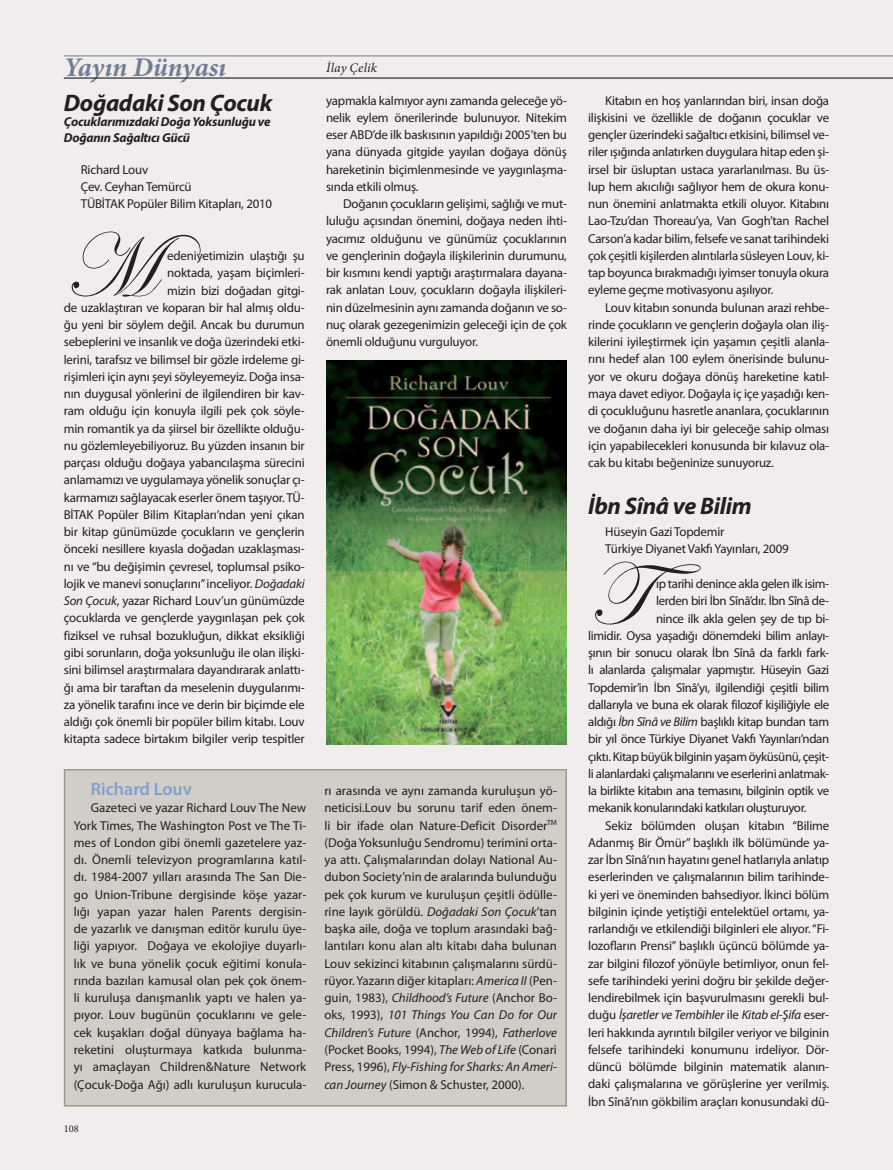
<style>
.page{position:relative;width:893px;height:1170px;background:#fff}
.page>*{position:absolute;margin:0;border:0;box-sizing:border-box;transform-origin:0 0}
.t1{font:90.9px "Edwardian Script ITC";color:#231f20}
.t2{font:italic 700 27px "Minion Pro";letter-spacing:-.005em;color:#707e94}
.t3{font:italic 700 24px "Myriad Pro";letter-spacing:-.015em;color:#231f20}
.t4{font:600 18px "Myriad Pro";color:#80a0d3}
.t5{font:italic 13.2px "Minion Pro";letter-spacing:.015em;color:#231f20}
.t6{font:12.9px/17.2px "Myriad Pro";letter-spacing:-.015em;color:#231f20;text-align:justify}
.t7{font:italic 700 12.9px/15.5px "Myriad Pro";letter-spacing:-.015em;color:#231f20}
.t8{font:italic 12.9px "Myriad Pro";letter-spacing:-.015em;color:#231f20}
.t9{font:10.35px "Minion Pro";color:#231f20}
.s1{font-style:italic}
.s2{font-style:normal}
</style>
<div class="page">
<div style="left:0;top:0;width:893px;height:1169px;background:#f0edec"></div>
<div style="left:65px;top:769px;width:501px;height:336px;background:#d0cec6"></div>
<div style="left:64px;top:769px;width:503px;height:337px;border:2px solid #9f9689"></div>
<img style="left:326px;top:360px;width:241px;height:385px">
<hr style="left:64px;top:78px;width:829px;height:1px;background:#000106">
<hr style="left:64px;top:56px;width:829px;height:1px;background:#707e94">
<h2 class="t2" style="left:64px;top:48px;width:164px">Yayın Dünyası</h2>
<p class="t5" style="left:326px;top:59px;width:52px">İlay Çelik</p>
<h3 class="t3" style="left:64px;top:87px;width:210px">Doğadaki Son Çocuk</h3>
<p class="t7" style="left:64px;top:114px;width:208px">Çocuklarımızdaki Doğa Yoksunluğu ve<br>Doğanın Sağaltıcı Gücü</p>
<p class="t6" style="left:81px;top:161px;width:193px;text-align:left">Richard Louv<br>Çev. Ceyhan Temürcü<br>TÜBİTAK Popüler Bilim Kitapları, 2010</p>
<h1 class="t1" style="left:64px;top:217px;width:138px">M</h1>
<p class="t6" style="left:64px;top:247px;width:242px;text-align:right">edeniyetimizin ulaştığı şu<br>noktada, yaşam biçimleri-<br>mizin bizi doğadan gitgi-<br>de uzaklaştıran ve koparan bir hal almış oldu&shy;ğu yeni bir söylem değil. Ancak bu durumun sebeplerini ve insanlık ve doğa üzerindeki etki&shy;lerini, tarafsız ve bilimsel bir gözle irdeleme gi&shy;rişimleri için aynı şeyi söyleyemeyiz. Doğa insa&shy;nın duygusal yönlerini de ilgilendiren bir kav&shy;ram olduğu için konuyla ilgili pek çok söyle&shy;min romantik ya da şiirsel bir özellikte olduğu&shy;nu gözlemleyebiliyoruz. Bu yüzden insanın bir parçası olduğu doğaya yabancılaşma sürecini anlamamızı ve uygulamaya yönelik sonuçlar çı&shy;karmamızı sağlayacak eserler önem taşıyor. TÜ-BİTAK Popüler Bilim Kitapları’ndan yeni çıkan bir kitap günümüzde çocukların ve gençlerin önceki nesillere kıyasla doğadan uzaklaşması&shy;nı ve “bu değişimin çevresel, toplumsal psiko&shy;lojik ve manevi sonuçlarını” inceliyor. <span class="s1">Doğadaki Son Çocuk</span>, yazar Richard Louv’un günümüzde çocuklarda ve gençlerde yaygınlaşan pek çok fiziksel ve ruhsal bozukluğun, dikkat eksikliği gibi sorunların, doğa yoksunluğu ile olan ilişki&shy;sini bilimsel araştırmalara dayandırarak anlattı&shy;ğı ama bir taraftan da meselenin duygularımı&shy;za yönelik tarafını ince ve derin bir biçimde ele aldığı çok önemli bir popüler bilim kitabı. Louv kitapta sadece birtakım bilgiler verip tespitler</p>
<h3 class="t4" style="left:91px;top:777px;width:103px">Richard Louv</h3>
<p class="t6" style="left:74px;top:799px;width:234px;text-indent:17px">Gazeteci ve yazar Richard Louv The New York Times, The Washington Post ve The Ti&shy;mes of London gibi önemli gazetelere yaz&shy;dı. Önemli televizyon programlarına katıl&shy;dı. 1984-2007 yılları arasında The San Die&shy;go Union-Tribune dergisinde köşe yazar&shy;lığı yapan yazar halen Parents dergisin&shy;de yazarlık ve danışman editör kurulu üye&shy;liği yapıyor. Doğaya ve ekolojiye duyarlı&shy;lık ve buna yönelik çocuk eğitimi konula&shy;rında bazıları kamusal olan pek çok önem&shy;li kuruluşa danışmanlık yaptı ve halen ya&shy;pıyor. Louv bugünün çocuklarını ve gele&shy;cek kuşakları doğal dünyaya bağlama ha&shy;reketini oluşturmaya katkıda bulunma&shy;yı amaçlayan Children&amp;Nature Network (Çocuk-Doğa Ağı) adlı kuruluşun kurucula-</p>
<p class="t9" style="left:64px;top:1121px;width:16px">108</p>
<p class="t6" style="left:326px;top:91px;width:242px">yapmakla kalmıyor aynı zamanda geleceğe yö&shy;nelik eylem önerilerinde bulunuyor. Nitekim eser ABD’de ilk baskısının yapıldığı 2005’ten bu yana dünyada gitgide yayılan doğaya dönüş hareketinin biçimlenmesinde ve yaygınlaşma&shy;sında etkili olmuş.</p>
<p class="t6" style="left:326px;top:195px;width:242px;text-indent:17px">Doğanın çocukların gelişimi, sağlığı ve mut&shy;luluğu açısından önemini, doğaya neden ihti&shy;yacımız olduğunu ve günümüz çocuklarının ve gençlerinin doğayla ilişkilerinin durumunu, bir kısmını kendi yaptığı araştırmalara dayana&shy;rak anlatan Louv, çocukların doğayla ilişkileri&shy;nin düzelmesinin aynı zamanda doğanın ve so&shy;nuç olarak gezegenimizin geleceği için de çok önemli olduğunu vurguluyor.</p>
<p class="t6" style="left:324px;top:781px;width:234px">rı arasında ve aynı zamanda kuruluşun yö&shy;neticisi.Louv bu sorunu tarif eden önem&shy;li bir ifade olan Nature-Deficit Disorder<sup>TM </sup>(Doğa Yoksunluğu Sendromu) terimini orta&shy;ya attı. Çalışmalarından dolayı National Au&shy;dubon Society’nin de aralarında bulunduğu pek çok kurum ve kuruluşun çeşitli ödülle&shy;rine layık görüldü. <span class="s1">Doğadaki Son Çocuk</span>’tan başka aile, doğa ve toplum arasındaki bağ&shy;lantıları konu alan altı kitabı daha bulunan Louv sekizinci kitabının çalışmalarını sürdü&shy;rüyor. Yazarın diğer kitapları: <span class="s1">America II</span> (Pen&shy;guin, 1983), <span class="s1">Childhood’s Future</span> (Anchor Bo&shy;oks, 1993), <span class="s1">101 Things You Can Do for Our Children’s Future</span> (Anchor, 1994), <span class="s1">Fatherlove </span>(Pocket Books, 1994), <span class="s1">The Web of Life</span> (Conari Press, 1996), <span class="s1">Fly-Fishing for Sharks: An Ameri&shy;can Journey</span> (Simon &amp; Schuster, 2000).</p>
<p class="t6" style="left:588px;top:91px;width:242px;text-indent:17px">Kitabın en hoş yanlarından biri, insan doğa ilişkisini ve özellikle de doğanın çocuklar ve gençler üzerindeki sağaltıcı etkisini, bilimsel ve&shy;riler ışığında anlatırken duygulara hitap eden şi&shy;irsel bir üsluptan ustaca yararlanılması. Bu üs&shy;lup hem akıcılığı sağlıyor hem de okura konu&shy;nun önemini anlatmakta etkili oluyor. Kitabını Lao-Tzu’dan Thoreau’ya, Van Gogh’tan Rachel Carson’a kadar bilim, felsefe ve sanat tarihindeki çok çeşitli kişilerden alıntılarla süsleyen Louv, ki&shy;tap boyunca bırakmadığı iyimser tonuyla okura eyleme geçme motivasyonu aşılıyor.</p>
<p class="t6" style="left:588px;top:298px;width:242px;text-indent:17px">Louv kitabın sonunda bulunan arazi rehbe&shy;rinde çocukların ve gençlerin doğayla olan iliş&shy;kilerini iyileştirmek için yaşamın çeşitli alanla&shy;rını hedef alan 100 eylem önerisinde bulunu&shy;yor ve okuru doğaya dönüş hareketine katıl&shy;maya davet ediyor. Doğayla iç içe yaşadığı ken&shy;di çocukluğunu hasretle ananlara, çocuklarının ve doğanın daha iyi bir geleceğe sahip olması için yapabilecekleri konusunda bir kılavuz ola&shy;cak bu kitabı beğeninize sunuyoruz.</p>
<h3 class="t3" style="left:588px;top:490px;width:165px">İbn Sînâ ve Bilim</h3>
<p class="t6" style="left:605px;top:523px;width:185px">Hüseyin Gazi Topdemir<br>Türkiye Diyanet Vakfı Yayınları, 2009</p>
<h1 class="t1" style="left:588px;top:545px;width:114px">T</h1>
<p class="t6" style="left:656px;top:575px;width:175px">ıp tarihi denince akla gelen ilk isim-</p>
<p class="t6" style="left:656px;top:592px;width:175px">lerden biri İbn Sînâ’dır. İbn Sînâ de-</p>
<p class="t6" style="left:656px;top:609px;width:175px">nince ilk akla gelen şey de tıp bi-</p>
<p class="t6" style="left:588px;top:626px;width:242px">limidir. Oysa yaşadığı dönemdeki bilim anlayı-</p>
<p class="t6" style="left:588px;top:643px;width:242px">şının bir sonucu olarak İbn Sînâ da farklı fark-</p>
<p class="t6" style="left:588px;top:661px;width:242px">lı alanlarda çalışmalar yapmıştır. Hüseyin Gazi</p>
<p class="t6" style="left:588px;top:678px;width:242px">Topdemir’in İbn Sînâ’yı, ilgilendiği çeşitli bilim</p>
<p class="t6" style="left:588px;top:695px;width:242px">dallarıyla ve buna ek olarak filozof kişiliğiyle ele</p>
<p class="t6" style="left:588px;top:712px;width:242px">aldığı <span class="s1">İbn Sînâ ve Bilim</span> başlıklı kitap bundan tam</p>
<p class="t6" style="left:588px;top:730px;width:242px">bir yıl önce Türkiye Diyanet Vakfı Yayınları’ndan</p>
<p class="t6" style="left:588px;top:747px;width:242px">çıktı. Kitap büyük bilginin yaşam öyküsünü, çeşit-</p>
<p class="t6" style="left:588px;top:764px;width:242px">li alanlardaki çalışmalarını ve eserlerini anlatmak-</p>
<p class="t6" style="left:588px;top:781px;width:242px">la birlikte kitabın ana temasını, bilginin optik ve</p>
<p class="t6" style="left:588px;top:799px;width:220px">mekanik konularındaki katkıları oluşturuyor.</p>
<p class="t6" style="left:605px;top:816px;width:225px">Sekiz bölümden oluşan kitabın “Bilime</p>
<p class="t6" style="left:588px;top:833px;width:242px">Adanmış Bir Ömür” başlıklı ilk bölümünde ya-</p>
<p class="t6" style="left:588px;top:850px;width:242px">zar İbn Sînâ’nın hayatını genel hatlarıyla anlatıp</p>
<p class="t6" style="left:588px;top:868px;width:242px">eserlerinden ve çalışmalarının bilim tarihinde-</p>
<p class="t6" style="left:588px;top:885px;width:242px">ki yeri ve öneminden bahsediyor. İkinci bölüm</p>
<p class="t6" style="left:588px;top:902px;width:242px">bilginin içinde yetiştiği entelektüel ortamı, ya-</p>
<p class="t6" style="left:588px;top:919px;width:242px">rarlandığı ve etkilendiği bilginleri ele alıyor. “Fi-</p>
<p class="t6" style="left:588px;top:937px;width:242px">lozofların Prensi” başlıklı üçüncü bölümde ya-</p>
<p class="t6" style="left:588px;top:954px;width:242px">zar bilgini filozof yönüyle betimliyor, onun fel-</p>
<p class="t6" style="left:588px;top:971px;width:242px">sefe tarihindeki yerini doğru bir şekilde değer-</p>
<p class="t6" style="left:588px;top:988px;width:242px">lendirebilmek için başvurulmasını gerekli bul-</p>
<p class="t8" style="left:588px;top:1007px;width:242px"><span class="s2">duğu</span> İşaretler ve Tembihler <span class="s2">ile</span> Kitab el-Şifa <span class="s2">eser-</span></p>
<p class="t6" style="left:588px;top:1023px;width:242px">leri hakkında ayrıntılı bilgiler veriyor ve bilginin</p>
<p class="t6" style="left:588px;top:1040px;width:242px">felsefe tarihindeki konumunu irdeliyor. Dör-</p>
<p class="t6" style="left:588px;top:1057px;width:242px">düncü bölümde bilginin matematik alanın-</p>
<p class="t6" style="left:588px;top:1075px;width:242px">daki çalışmalarına ve görüşlerine yer verilmiş.</p>
<p class="t6" style="left:588px;top:1092px;width:242px">İbn Sînâ’nın gökbilim araçları konusundaki dü-</p>
</div>
